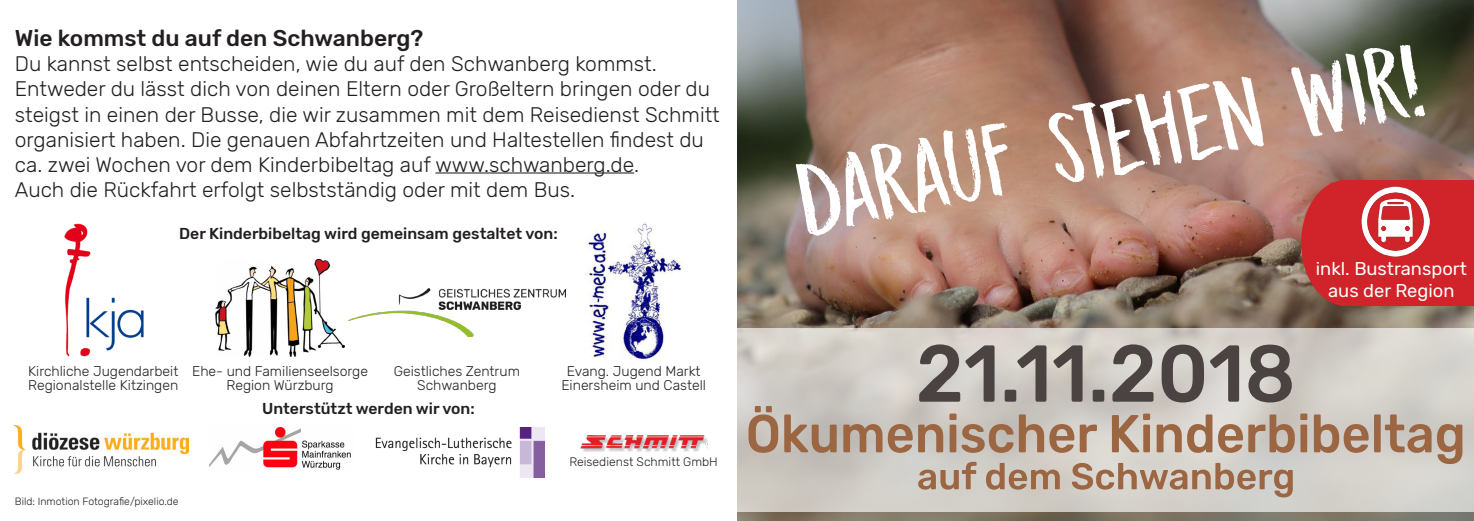
<style>
.page{position:relative;width:1474px;height:521px;background:#fff}
.page>*{position:absolute;margin:0;border:0;box-sizing:border-box;transform-origin:0 0}
.t1{font:500 22.75px "Rubik";color:#231f20}
.t2{font:300 21px/25.2px "Rubik";color:#231f20}
.t3{font:18.38px/22.1px "Rubik";color:#fff;text-align:center}
.t4{font:500 15.75px "Rubik";color:#231f20}
.t5{font:300 14px/14px "Rubik";color:#231f20;text-align:center}
.t6{font:300 12.25px "Rubik";color:#231f20}
.t7{font:300 10.5px "Rubik";color:#231f20}
</style>
<div class="page">
<img style="left:64px;top:223px;width:80px;height:134px">
<img style="left:585px;top:223px;width:98px;height:137px">
<img style="left:737px;top:0;width:736px;height:521px">
<div style="left:1301px;top:180px;width:88px;height:126px;background:#d1232a;border-radius:50%"></div>
<div style="left:1340px;top:180px;width:133px;height:126px;background:#d1232a"></div>
<img style="left:1364px;top:202px;width:65px;height:54px">
<hr style="left:435px;top:172px;width:199px;height:1px;background:#231f20">
<img style="left:348px;top:288px;width:217px;height:49px">
<img style="left:580px;top:435px;width:128px;height:17px">
<img style="left:375px;top:428px;width:169px;height:50px">
<img style="left:209px;top:426px;width:142px;height:44px">
<img style="left:15px;top:426px;width:173px;height:48px">
<svg style="left:737px;top:328px;width:736px;height:183px;background:#d2cfc9"></svg>
<svg style="left:748px;top:406px;width:714px;height:58px;background:#c0aea1"></svg>
<svg style="left:918px;top:462px;width:374px;height:35px;background:#c2b0a2"></svg>
<svg style="left:919px;top:344px;width:372px;height:58px;background:#9b9591"></svg>
<img style="left:216px;top:259px;width:128px;height:98px">
<svg style="left:796px;top:45px;width:628px;height:191px"></svg>
<p class="t1" style="left:15px;top:25px;width:410px">Wie kommst du auf den Schwanberg?</p>
<p class="t2" style="left:15px;top:52px;width:706px">Du kannst selbst entscheiden, wie du auf den Schwanberg kommst.<br>Entweder du lässt dich von deinen Eltern oder Großeltern bringen oder du steigst in einen der Busse, die wir zusammen mit dem Reisedienst Schmitt organisiert haben. Die genauen Abfahrtzeiten und Haltestellen findest du ca. zwei Wochen vor dem Kinderbibeltag auf www.schwanberg.de.</p>
<p class="t2" style="left:15px;top:178px;width:561px">Auch die Rückfahrt erfolgt selbstständig oder mit dem Bus.</p>
<p class="t4" style="left:179px;top:224px;width:380px">Der Kinderbibeltag wird gemeinsam gestaltet von:</p>
<p class="t5" style="left:28px;top:364px;width:152px;text-align:left">Kirchliche Jugendarbeit<br>Regionalstelle Kitzingen</p>
<p class="t5" style="left:192px;top:364px;width:177px">Ehe- und Familienseelsorge<br>Region Würzburg</p>
<p class="t5" style="left:394px;top:364px;width:128px">Geistliches Zentrum<br>Schwanberg</p>
<p class="t5" style="left:561px;top:364px;width:146px">Evang. Jugend Markt<br>Einersheim und Castell</p>
<p class="t4" style="left:262px;top:399px;width:214px">Unterstützt werden wir von:</p>
<p class="t7" style="left:15px;top:495px;width:165px">Bild: Inmotion Fotografie/pixelio.de</p>
<p class="t6" style="left:569px;top:455px;width:150px">Reisedienst Schmitt GmbH</p>
<p class="t3" style="left:1315px;top:258px;width:152px">inkl. Bustransport aus der Region</p>
</div>
